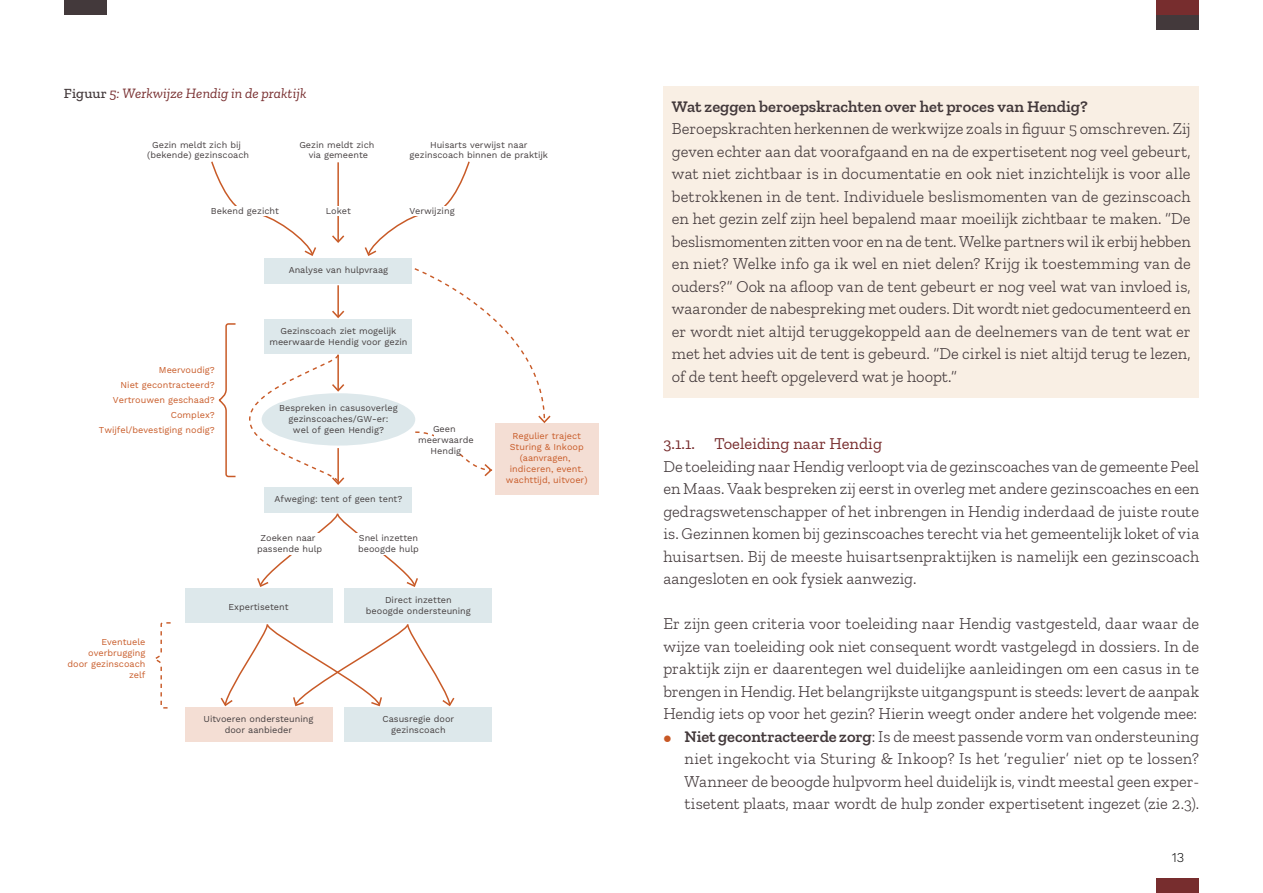
<style>
.page{position:relative;width:1263px;height:893px;background:#fff}
.page>*{position:absolute;margin:0;border:0;box-sizing:border-box;transform-origin:0 0}
.t1{font:300 16.5px/22.5px "Zilla Slab";color:#43393b;text-align:justify}
.t2{font:600 16.5px "Zilla Slab";color:#43393b}
.t3{font:16.5px "Zilla Slab";letter-spacing:.005em;color:#772d2e}
.t4{font:italic 14.25px "Zilla Slab";letter-spacing:.005em;color:#772d2e}
.t5{font:300 13.5px "Work Sans";color:#000}
.t6{font:9.15px/10.9px "Work Sans";color:#443e3f;text-align:center}
.t7{font:9.15px/10.9px "Work Sans";color:#c85a27;text-align:right}
.s1{font-weight:500;font-style:normal;color:#43393b}
.s2{font-weight:600}
</style>
<div class="page">
<svg style="left:211px;top:161px;width:105px;height:95px"></svg>
<svg style="left:365px;top:161px;width:105px;height:95px"></svg>
<hr style="left:337px;top:162px;width:2px;height:79px;background:#c85a27">
<svg style="left:332px;top:235px;width:12px;height:8px"></svg>
<hr style="left:337px;top:285px;width:2px;height:32px;background:#c85a27">
<svg style="left:332px;top:311px;width:12px;height:7px"></svg>
<svg style="left:415px;top:431px;width:78px;height:45px"></svg>
<svg style="left:257px;top:512px;width:161px;height:75px"></svg>
<svg style="left:221px;top:624px;width:233px;height:83px"></svg>
<svg style="left:414px;top:268px;width:136px;height:155px"></svg>
<div style="left:188px;top:207px;width:276px;height:9px;background:#fff"></div>
<div style="left:262px;top:393px;width:153px;height:53px;background:#dde8eb;border-radius:50%"></div>
<div style="left:265px;top:259px;width:147px;height:25px;background:#dde8eb"></div>
<div style="left:265px;top:487px;width:147px;height:25px;background:#dde8eb"></div>
<div style="left:265px;top:319px;width:147px;height:34px;background:#dde8eb"></div>
<div style="left:185px;top:589px;width:147px;height:34px;background:#dde8eb"></div>
<div style="left:345px;top:589px;width:147px;height:34px;background:#dde8eb"></div>
<div style="left:185px;top:534px;width:307px;height:21px;background:#fff"></div>
<div style="left:185px;top:707px;width:147px;height:35px;background:#f4ded4"></div>
<div style="left:345px;top:707px;width:147px;height:35px;background:#dde8eb"></div>
<div style="left:495px;top:424px;width:103px;height:71px;background:#f4ded4"></div>
<div style="left:434px;top:429px;width:31px;height:25px;background:#fff"></div>
<svg style="left:218px;top:323px;width:18px;height:155px"></svg>
<svg style="left:155px;top:622px;width:16px;height:87px"></svg>
<svg style="left:249px;top:353px;width:95px;height:132px"></svg>
<div style="left:663px;top:86px;width:536px;height:42px;background:#f9efe4"></div>
<div style="left:663px;top:109px;width:536px;height:289px;background:#f9efe4"></div>
<div style="left:1157px;top:879px;width:42px;height:14px;background:#772d2e"></div>
<div style="left:64px;top:0;width:42px;height:15px;background:#43393b"></div>
<div style="left:1157px;top:0;width:42px;height:15px;background:#772d2e"></div>
<div style="left:1157px;top:15px;width:42px;height:15px;background:#43393b"></div>
<p class="t4" style="left:64px;top:85px;width:244px"><span class="s1">Figuur</span> 5: Werkwijze Hendig in de praktijk</p>
<p class="t6" style="left:299px;top:139px;width:77px">Gezin meldt zich via gemeente</p>
<p class="t6" style="left:410px;top:139px;width:140px">Huisarts verwĳst naar gezinscoach binnen de praktĳk</p>
<p class="t6" style="left:147px;top:139px;width:103px">Gezin meldt zich bĳ (bekende) gezinscoach</p>
<p class="t6" style="left:211px;top:206px;width:70px">Bekend gezicht</p>
<p class="t6" style="left:409px;top:206px;width:47px">Verwĳzing</p>
<p class="t6" style="left:326px;top:206px;width:27px">Loket</p>
<p class="t6" style="left:289px;top:265px;width:101px">Analyse van hulpvraag</p>
<p class="t7" style="left:99px;top:363px;width:117px;line-height:14.9px">Meervoudig?<br>Niet gecontracteerd?<br>Vertrouwen geschaad?<br>Complex?<br>Twĳfel/bevestiging nodig?</p>
<p class="t6" style="left:269px;top:326px;width:140px">Gezinscoach ziet mogelĳk meerwaarde Hendig voor gezin</p>
<p class="t6" style="left:279px;top:403px;width:120px">Bespreken in casusoverleg gezinscoaches/GW-er:<br>wel of geen Hendig?</p>
<p class="t6" style="left:275px;top:494px;width:129px">Afweging: tent of geen tent?</p>
<p class="t6" style="left:418px;top:424px;width:57px">Geen meerwaarde<br>Hendig</p>
<p class="t6" style="left:257px;top:532px;width:67px">Zoeken naar passende hulp</p>
<p class="t6" style="left:358px;top:532px;width:62px;text-align:left">Snel inzetten beoogde hulp</p>
<p class="t7" style="left:67px;top:637px;width:79px">Eventuele overbrugging door gezinscoach zelf</p>
<p class="t6" style="left:228px;top:601px;width:62px">Expertisetent</p>
<p class="t6" style="left:366px;top:595px;width:107px">Direct inzetten beoogde ondersteuning</p>
<p class="t6" style="left:204px;top:714px;width:111px">Uitvoeren ondersteuning door aanbieder</p>
<p class="t6" style="left:382px;top:714px;width:73px">Casusregie door gezinscoach</p>
<p class="t7" style="left:506px;top:431px;width:83px;text-align:center">Regulier traject<br>Sturing &amp; Inkoop (aanvragen, indiceren, event. wachttĳd, uitvoer)</p>
<p class="t2" style="left:672px;top:97px;width:417px">Wat zeggen beroepskrachten over het proces van Hendig?</p>
<p class="t1" style="left:672px;top:118px;width:520px">Beroepskrachten herkennen de werkwijze zoals in figuur 5 omschreven. Zij geven echter aan dat voorafgaand en na de expertisetent nog veel gebeurt, wat niet zichtbaar is in documentatie en ook niet inzichtelijk is voor alle betrokkenen in de tent. Individuele beslismomenten van de gezinscoach en het gezin zelf zijn heel bepalend maar moeilijk zichtbaar te maken. “De beslismomenten zitten voor en na de tent. Welke partners wil ik erbij hebben en niet? Welke info ga ik wel en niet delen? Krijg ik toestemming van de ouders?” Ook na afloop van de tent gebeurt er nog veel wat van invloed is, waaronder de nabespreking met ouders. Dit wordt niet gedocumenteerd en er wordt niet altijd teruggekoppeld aan de deelnemers van de tent wat er met het advies uit de tent is gebeurd. “De cirkel is niet altijd terug te lezen, of de tent heeft opgeleverd wat je hoopt.”</p>
<p class="t3" style="left:663px;top:435px;width:220px">3.1.1. Toeleiding naar Hendig</p>
<p class="t1" style="left:663px;top:455px;width:537px">De toeleiding naar Hendig verloopt via de gezinscoaches van de gemeente Peel en Maas. Vaak bespreken zij eerst in overleg met andere gezinscoaches en een gedragswetenschapper of het inbrengen in Hendig inderdaad de juiste route is. Gezinnen komen bij gezinscoaches terecht via het gemeentelijk loket of via huisartsen. Bij de meeste huisartsenpraktijken is namelijk een gezinscoach aangesloten en ook fysiek aanwezig.</p>
<p class="t1" style="left:663px;top:613px;width:537px;text-align:right">Er zijn geen criteria voor toeleiding naar Hendig vastgesteld, daar waar de wijze van toeleiding ook niet consequent wordt vastgelegd in dossiers. In de praktijk zijn er daarentegen wel duidelijke aanleidingen om een casus in te brengen in Hendig. Het belangrijkste uitgangspunt is steeds: levert de aanpak Hendig iets op voor het gezin? Hierin weegt onder andere het volgende mee:<br><span class="s2">Niet gecontracteerde zorg</span>: Is de meest passende vorm van ondersteuning niet ingekocht via Sturing &amp; Inkoop? Is het ‘regulier’ niet op te lossen?<br>Wanneer de beoogde hulpvorm heel duidelijk is, vindt meestal geen exper&shy;tisetent plaats, maar wordt de hulp zonder expertisetent ingezet (zie 2.3).</p>
<p class="t5" style="left:1172px;top:849px;width:14px">13</p>
</div>
